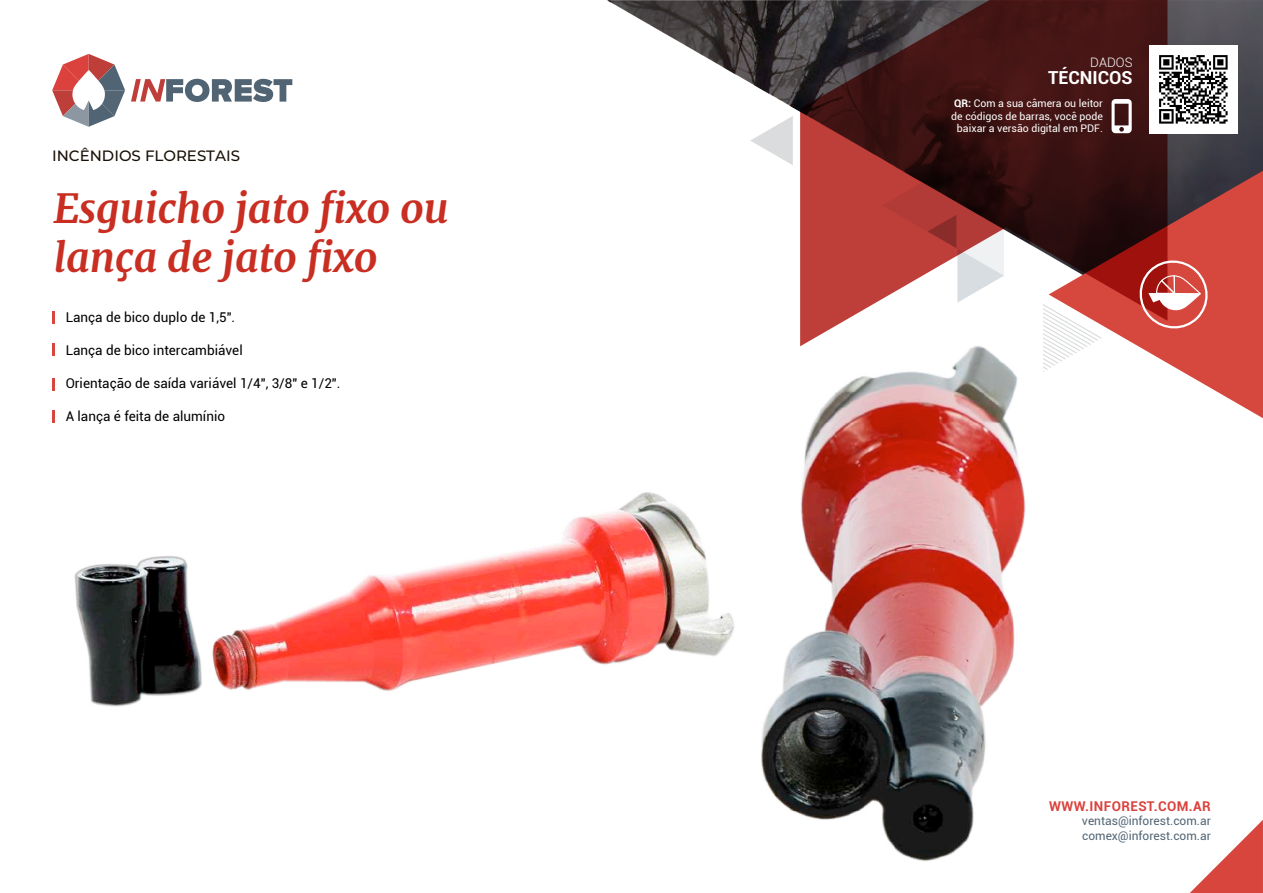
<style>
.page{position:relative;width:1263px;height:893px;background:#fff}
.page>*{position:absolute;margin:0;border:0;box-sizing:border-box;transform-origin:0 0}
.t1{font:italic 700 40.5px/48.6px "Merriweather";color:#c82e21}
.t2{font:700 18px "Roboto";color:#fff}
.t3{font:500 15px "Montserrat";color:#191107}
.t4{font:13.5px "Roboto";color:#000}
.t5{font:700 13.5px "Roboto";letter-spacing:.03em;color:#db423d}
.t6{font:300 13.05px "Roboto";color:#fff}
.t7{font:12px/15px "Roboto";color:#526574}
.t8{font:10.5px/12.6px "Roboto";color:#fff;text-align:center}
.s1{font-weight:700}
</style>
<div class="page">
<svg style="left:52px;top:311px;width:2px;height:13px"></svg>
<svg style="left:52px;top:343px;width:2px;height:13px"></svg>
<svg style="left:52px;top:378px;width:2px;height:13px"></svg>
<svg style="left:607px;top:0;width:656px;height:171px"></svg>
<svg style="left:1190px;top:820px;width:73px;height:73px"></svg>
<svg style="left:1148px;top:171px;width:115px;height:247px;fill:#d6473d"></svg>
<svg style="left:800px;top:0;width:367px;height:346px;background:#5e2524"></svg>
<svg style="left:750px;top:116px;width:43px;height:49px"></svg>
<svg style="left:882px;top:43px;width:220px;height:231px;background:#592727"></svg>
<svg style="left:1136px;top:257px;width:75px;height:75px"></svg>
<svg style="left:131px;top:79px;width:161px;height:23px"></svg>
<svg style="left:52px;top:54px;width:73px;height:73px"></svg>
<img style="left:52px;top:410px;width:574px;height:297px">
<img style="left:626px;top:274px;width:522px;height:588px">
<svg style="left:1111px;top:99px;width:21px;height:34px"></svg>
<img style="left:1149px;top:45px;width:89px;height:89px">
<p class="t3" style="left:52px;top:145px;width:189px">INCÊNDIOS FLORESTAIS</p>
<h1 class="t1" style="left:54px;top:183px;width:396px">Esguicho jato fixo ou lança de jato fixo</h1>
<p class="t4" style="left:66px;top:308px;width:171px">Lança de bico duplo de 1,5".</p>
<p class="t4" style="left:66px;top:341px;width:179px">Lança de bico intercambiável</p>
<p class="t4" style="left:66px;top:374px;width:276px">Orientação de saída variável 1/4", 3/8" e 1/2".</p>
<p class="t4" style="left:66px;top:406px;width:161px">A lança é feita de alumínio</p>
<p class="t6" style="left:1090px;top:53px;width:44px">DADOS</p>
<h2 class="t2" style="left:1048px;top:65px;width:86px">TÉCNICOS</h2>
<p class="t8" style="left:951px;top:97px;width:153px"><span class="s1">QR:</span> Com a sua câmera ou leitor de códigos de barras, você pode baixar a versão digital em PDF.</p>
<p class="t5" style="left:1049px;top:796px;width:163px">WWW.INFOREST.COM.AR</p>
<p class="t7" style="left:1082px;top:812px;width:130px">ventas@inforest.com.ar comex@inforest.com.ar</p>
</div>
